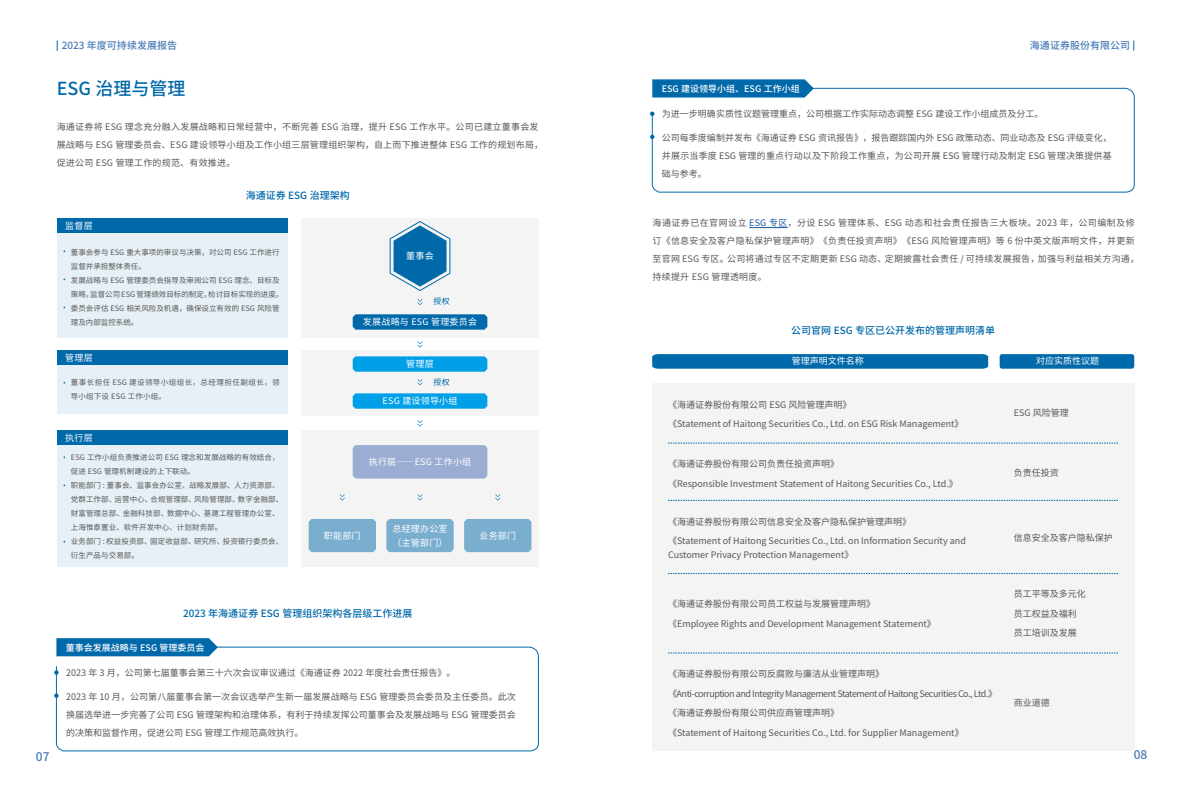
<style>
.page{position:relative;width:1191px;height:808px;background:#fff}
.page>*{position:absolute;margin:0;border:0;box-sizing:border-box;transform-origin:0 0}
.t1{font:500 18px "Source Han Sans CN";color:#0069aa}
.t2{font:500 12px "Source Han Sans CN";color:#487ab5}
.t3{font:500 10px "Source Han Sans CN";color:#0069aa}
.t4{font:500 10px "Source Han Sans CN";color:#487ab5}
.t5{font:9px/19.7px "Source Han Sans CN";color:#595757}
.t6{font:9px/18px "Source Han Sans CN";letter-spacing:.025em;color:#595757}
.t7{font:9px/14px "Source Han Sans CN";letter-spacing:.025em;color:#fff}
.t8{font:500 9px "Source Han Sans CN";color:#fff}
.t9{font:9px "Source Han Sans CN";color:#fff}
.t10{font:8px "Source Han Sans CN";color:#0069aa}
.t11{font:7.5px/14px "Source Han Sans CN";letter-spacing:.01em;color:#595757}
.t12{font:7.5px/14px "Source Han Sans CN";letter-spacing:.065em;color:#595757}
.s1{color:#15599f}
</style>
<div class="page">
<div style="left:301px;top:430px;width:238px;height:137px;background:#f4f4f4"></div>
<div style="left:301px;top:350px;width:238px;height:65px;background:#f4f4f4"></div>
<div style="left:301px;top:218px;width:238px;height:120px;background:#f4f4f4"></div>
<svg style="left:390px;top:221px;width:60px;height:70px"></svg>
<svg style="left:353px;top:314px;width:134px;height:16px;background:#0b6fad"></svg>
<svg style="left:353px;top:356px;width:134px;height:16px;background:#0ba3e9"></svg>
<svg style="left:353px;top:393px;width:134px;height:16px;background:#0ba3e9"></svg>
<svg style="left:417px;top:299px;width:5px;height:6px"></svg>
<svg style="left:417px;top:341px;width:5px;height:7px"></svg>
<svg style="left:417px;top:379px;width:5px;height:6px"></svg>
<svg style="left:417px;top:420px;width:5px;height:7px"></svg>
<div style="left:353px;top:445px;width:134px;height:34px;background:#9badd3"></div>
<div style="left:309px;top:519px;width:67px;height:33px;background:#7aaecf"></div>
<div style="left:386px;top:519px;width:68px;height:33px;background:#7aaecf"></div>
<svg style="left:340px;top:494px;width:5px;height:7px"></svg>
<svg style="left:417px;top:494px;width:5px;height:7px"></svg>
<div style="left:464px;top:519px;width:67px;height:33px;background:#7aaecf"></div>
<svg style="left:495px;top:494px;width:5px;height:7px"></svg>
<div style="left:57px;top:233px;width:231px;height:105px;background:#e6f0f6"></div>
<div style="left:57px;top:365px;width:231px;height:49px;background:#e6f0f6"></div>
<div style="left:57px;top:445px;width:231px;height:122px;background:#e6f0f6"></div>
<div style="left:57px;top:218px;width:231px;height:15px;background:#0069aa"></div>
<div style="left:57px;top:350px;width:231px;height:15px;background:#0069aa"></div>
<div style="left:57px;top:430px;width:231px;height:15px;background:#0069aa"></div>
<svg style="left:56px;top:646px;width:483px;height:106px"></svg>
<svg style="left:54px;top:670px;width:5px;height:5px"></svg>
<svg style="left:54px;top:693px;width:5px;height:5px"></svg>
<svg style="left:56px;top:638px;width:162px;height:18px;background:#0a6ead"></svg>
<hr style="left:749px;top:227px;width:38px;height:1px;background:#15599f">
<svg style="left:651px;top:88px;width:484px;height:105px"></svg>
<svg style="left:650px;top:112px;width:4px;height:4px"></svg>
<svg style="left:650px;top:135px;width:4px;height:4px"></svg>
<svg style="left:652px;top:79px;width:161px;height:19px;background:#1173af"></svg>
<div style="left:653px;top:383px;width:482px;height:368px;background:#f4f4f4"></div>
<svg style="left:652px;top:354px;width:336px;height:15px;background:#076dac"></svg>
<div style="left:999px;top:354px;width:135px;height:15px;background:#0069aa;border-radius:3px"></div>
<svg style="left:668px;top:443px;width:450px;height:1px"></svg>
<svg style="left:668px;top:500px;width:450px;height:1px"></svg>
<svg style="left:668px;top:653px;width:450px;height:1px"></svg>
<svg style="left:668px;top:573px;width:450px;height:1px"></svg>
<p class="t4" style="left:62px;top:40px;width:117px">2023 年度可持续发展报告</p>
<p class="t4" style="left:1030px;top:40px;width:101px">海通证券股份有限公司</p>
<h1 class="t1" style="left:57px;top:78px;width:130px">ESG 治理与管理</h1>
<p class="t6" style="left:57px;top:118px;width:488px">海通证券将 ESG 理念充分融入发展战略和日常经营中，不断完善 ESG 治理，提升 ESG 工作水平。公司已建立董事会发展战略与 ESG 管理委员会、ESG 建设领导小组及工作小组三层管理组织架构，自上而下推进整体 ESG 工作的规划布局，促进公司 ESG 管理工作的规范、有效推进。</p>
<p class="t3" style="left:246px;top:190px;width:106px">海通证券 ESG 治理架构</p>
<p class="t7" style="left:65px;top:219px;width:29px">监督层</p>
<p class="t11" style="left:71px;top:245px;width:214px">董事会参与 ESG 重大事项的审议与决策，对公司 ESG 工作进行监督并承担整体责任。<br>发展战略与 ESG 管理委员会指导及审阅公司 ESG 理念、目标及策略，监督公司 ESG 管理绩效目标的制定，检讨目标实现的进度。委员会评估 ESG 相关风险及机遇，确保设立有效的 ESG 风险管理及内部监控系统。</p>
<p class="t7" style="left:65px;top:351px;width:29px">管理层</p>
<p class="t12" style="left:71px;top:376px;width:210px">董事长担任 ESG 建设领导小组组长，总经理担任副组长，领导小组下设 ESG 工作小组。</p>
<p class="t7" style="left:65px;top:431px;width:29px">执行层</p>
<p class="t11" style="left:71px;top:450px;width:214px">ESG 工作小组负责推进公司 ESG 理念和发展战略的有效结合，促进 ESG 管理机制建设的上下联动。<br>职能部门 : 董事会、监事会办公室、战略发展部、人力资源部、党群工作部、运营中心、合规管理部、风险管理部、数字金融部、财富管理总部、金融科技部、数据中心、基建工程管理办公室、上海惟泰置业、软件开发中心、计划财务部。<br>业务部门 : 权益投资部、固定收益部、研究所、投资银行委员会、衍生产品与交易部。</p>
<p class="t7" style="left:406px;top:249px;width:29px">董事会</p>
<p class="t10" style="left:433px;top:297px;width:18px">授权</p>
<p class="t7" style="left:363px;top:315px;width:116px">发展战略与 ESG 管理委员会</p>
<p class="t7" style="left:406px;top:357px;width:29px">管理层</p>
<p class="t7" style="left:382px;top:394px;width:76px">ESG 建设领导小组</p>
<p class="t10" style="left:433px;top:378px;width:18px">授权</p>
<p class="t7" style="left:369px;top:455px;width:104px">执行层——ESG 工作小组</p>
<p class="t7" style="left:324px;top:529px;width:38px">职能部门</p>
<p class="t7" style="left:392px;top:522px;width:57px">总经理办公室（主管部门）</p>
<p class="t7" style="left:479px;top:529px;width:38px">业务部门</p>
<p class="t3" style="left:183px;top:608px;width:231px">2023 年海通证券 ESG 管理组织架构各层级工作进展</p>
<p class="t8" style="left:66px;top:642px;width:140px">董事会发展战略与 ESG 管理委员会</p>
<p class="t5" style="left:66px;top:663px;width:391px">2023 年 3 月，公司第七届董事会第三十六次会议审议通过《海通证券 2022 年度社会责任报告》。</p>
<p class="t5" style="left:66px;top:687px;width:451px;line-height:18px;text-align:justify">2023 年 10 月，公司第八届董事会第一次会议选举产生新一届发展战略与 ESG 管理委员会委员及主任委员。此次换届选举进一步完善了公司 ESG 管理架构和治理体系，有利于持续发挥公司董事会及发展战略与 ESG 管理委员会的决策和监督作用，促进公司 ESG 管理工作规范高效执行。</p>
<p class="t8" style="left:662px;top:83px;width:139px">ESG 建设领导小组、ESG 工作小组</p>
<p class="t5" style="left:662px;top:104px;width:383px">为进一步明确实质性议题管理重点，公司根据工作实际动态调整 ESG 建设工作小组成员及分工。</p>
<p class="t5" style="left:662px;top:129px;width:451px;line-height:18px;text-align:justify">公司每季度编制并发布《海通证券 ESG 资讯报告》，报告跟踪国内外 ESG 政策动态、同业动态及 ESG 评级变化，并展示当季度 ESG 管理的重点行动以及下阶段工作重点，为公司开展 ESG 管理行动及制定 ESG 管理决策提供基础与参考。</p>
<p class="t6" style="left:652px;top:214px;width:488px">海通证券已在官网设立 <span class="s1">ESG 专区</span>，分设 ESG 管理体系、ESG 动态和社会责任报告三大板块。2023 年，公司编制及修订《信息安全及客户隐私保护管理声明》《负责任投资声明》《ESG 风险管理声明》等 6 份中英文版声明文件，并更新至官网 ESG 专区。公司将通过专区不定期更新 ESG 动态、定期披露社会责任 / 可持续发展报告，加强与利益相关方沟通，持续提升 ESG 管理透明度。</p>
<p class="t3" style="left:791px;top:325px;width:206px">公司官网 ESG 专区已公开发布的管理声明清单</p>
<p class="t9" style="left:791px;top:356px;width:73px">管理声明文件名称</p>
<p class="t5" style="left:668px;top:395px;width:297px">《海通证券股份有限公司 ESG 风险管理声明》<br>《Statement of Haitong Securities Co., Ltd. on ESG Risk Management》</p>
<p class="t5" style="left:668px;top:454px;width:291px">《海通证券股份有限公司负责任投资声明》<br>《Responsible Investment Statement of Haitong Securities Co., Ltd.》</p>
<p class="t5" style="left:668px;top:512px;width:299px">《海通证券股份有限公司信息安全及客户隐私保护管理声明》《Statement of Haitong Securities Co., Ltd. on Information Security and</p>
<p class="t5" style="left:668px;top:545px;width:187px">Customer Privacy Protection Management》</p>
<p class="t5" style="left:668px;top:594px;width:269px">《海通证券股份有限公司员工权益与发展管理声明》<br>《Employee Rights and Development Management Statement》</p>
<p class="t5" style="left:668px;top:664px;width:330px">《海通证券股份有限公司反腐败与廉洁从业管理声明》<br>《Anti-corruption and Integrity Management Statement of Haitong Securities Co., Ltd.》《海通证券股份有限公司供应商管理声明》<br>《Statement of Haitong Securities Co., Ltd. for Supplier Management》</p>
<p class="t9" style="left:1036px;top:356px;width:64px">对应实质性议题</p>
<p class="t5" style="left:1013px;top:403px;width:57px">ESG 风险管理</p>
<p class="t5" style="left:1013px;top:463px;width:46px">负责任投资</p>
<p class="t5" style="left:1013px;top:528px;width:100px">信息安全及客户隐私保护</p>
<p class="t5" style="left:1013px;top:584px;width:73px">员工平等及多元化员工权益及福利员工培训及发展</p>
<p class="t5" style="left:1013px;top:693px;width:37px">商业道德</p>
<h2 class="t2" style="left:36px;top:749px;width:15px">07</h2>
<h2 class="t2" style="left:1133px;top:748px;width:15px">08</h2>
</div>
